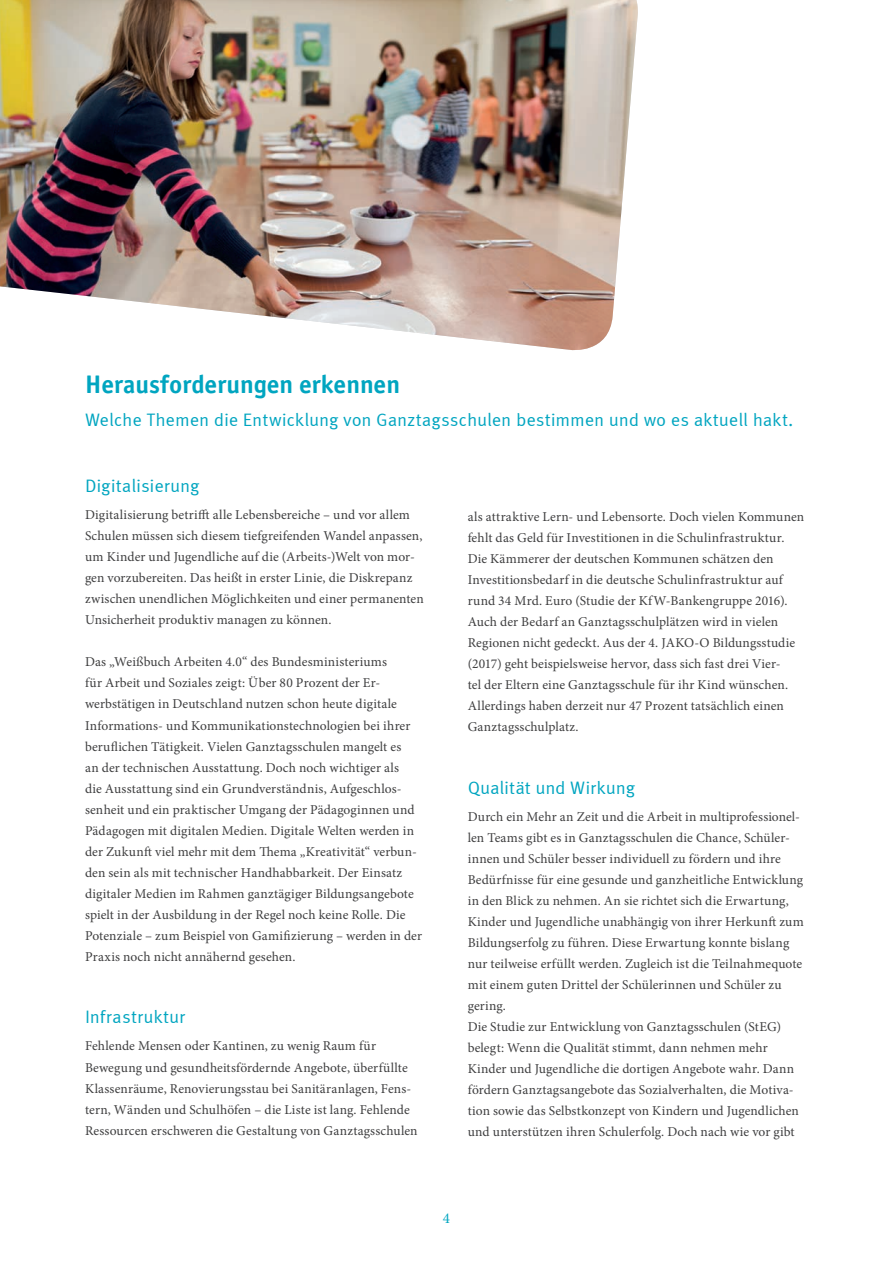
<style>
.page{position:relative;width:893px;height:1263px;background:#fff}
.page>*{position:absolute;margin:0;border:0;box-sizing:border-box;transform-origin:0 0}
.t1{font:25.5px "Officina Sans Bold ITC";color:#00a5c0}
.t2{font:18px "Meta Correspondence";letter-spacing:-.01em;color:#00a5c0}
.t3{font:15px "Minion Pro";color:#00a5c0}
.t4{font:13.5px/21px "Minion Pro";letter-spacing:.01em;color:#3e3e3f}
</style>
<div class="page">
<img style="left:0;top:0;width:638px;height:351px">
<h1 class="t1" style="left:85px;top:368px;width:316px">Herausforderungen erkennen</h1>
<h2 class="t2" style="left:85px;top:409px;width:710px">Welche Themen die Entwicklung von Ganztagsschulen bestimmen und wo es aktuell hakt.</h2>
<h2 class="t2" style="left:85px;top:476px;width:116px">Digitalisierung</h2>
<p class="t4" style="left:85px;top:505px;width:340px">Digitalisierung betrifft alle Lebensbereiche – und vor allem Schulen müssen sich diesem tiefgreifenden Wandel anpassen, um Kinder und Jugendliche auf die (Arbeits-)Welt von mor&shy;gen vorzubereiten. Das heißt in erster Linie, die Diskrepanz zwischen unendlichen Möglichkeiten und einer permanenten Unsicherheit produktiv managen zu können.</p>
<p class="t4" style="left:85px;top:652px;width:339px">Das „Weißbuch Arbeiten 4.0“ des Bundesministeriums<br>für Arbeit und Soziales zeigt: Über 80 Prozent der Er&shy;werbstätigen in Deutschland nutzen schon heute digitale Informations- und Kommunikationstechnologien bei ihrer beruflichen Tätigkeit. Vielen Ganztagsschulen mangelt es<br>an der technischen Ausstattung. Doch noch wichtiger als<br>die Ausstattung sind ein Grundverständnis, Aufgeschlos&shy;senheit und ein praktischer Umgang der Pädagoginnen und Pädagogen mit digitalen Medien. Digitale Welten werden in der Zukunft viel mehr mit dem Thema „Kreativität“ verbun&shy;den sein als mit technischer Handhabbarkeit. Der Einsatz digitaler Medien im Rahmen ganztägiger Bildungsangebote spielt in der Ausbildung in der Regel noch keine Rolle. Die Potenziale – zum Beispiel von Gamifizierung – werden in der Praxis noch nicht annähernd gesehen.</p>
<h2 class="t2" style="left:85px;top:1007px;width:102px">Infrastruktur</h2>
<p class="t4" style="left:85px;top:1036px;width:334px">Fehlende Mensen oder Kantinen, zu wenig Raum für Bewegung und gesundheitsfördernde Angebote, überfüllte Klassenräume, Renovierungsstau bei Sanitäranlagen, Fens&shy;tern, Wänden und Schulhöfen – die Liste ist lang. Fehlende Ressourcen erschweren die Gestaltung von Ganztagsschulen</p>
<p class="t4" style="left:468px;top:506px;width:338px">als attraktive Lern- und Lebensorte. Doch vielen Kommunen fehlt das Geld für Investitionen in die Schulinfrastruktur.<br>Die Kämmerer der deutschen Kommunen schätzen den Investitionsbedarf in die deutsche Schulinfrastruktur auf rund 34 Mrd. Euro (Studie der KfW-Bankengruppe 2016).<br>Auch der Bedarf an Ganztagsschulplätzen wird in vielen Regionen nicht gedeckt. Aus der 4. JAKO-O Bildungsstudie (2017) geht beispielsweise hervor, dass sich fast drei Vier-<br>tel der Eltern eine Ganztagsschule für ihr Kind wünschen.<br>Allerdings haben derzeit nur 47 Prozent tatsächlich einen Ganztagsschulplatz.</p>
<h2 class="t2" style="left:468px;top:777px;width:169px">Qualität und Wirkung</h2>
<p class="t4" style="left:468px;top:806px;width:338px">Durch ein Mehr an Zeit und die Arbeit in multiprofessionel&shy;len Teams gibt es in Ganztagsschulen die Chance, Schüler&shy;innen und Schüler besser individuell zu fördern und ihre Bedürfnisse für eine gesunde und ganzheitliche Entwicklung in den Blick zu nehmen. An sie richtet sich die Erwartung, Kinder und Jugendliche unabhängig von ihrer Herkunft zum Bildungserfolg zu führen. Diese Erwartung konnte bislang nur teilweise erfüllt werden. Zugleich ist die Teilnahmequote mit einem guten Drittel der Schülerinnen und Schüler zu gering.<br>Die Studie zur Entwicklung von Ganztagsschulen (StEG) belegt: Wenn die Qualität stimmt, dann nehmen mehr Kinder und Jugendliche die dortigen Angebote wahr. Dann fördern Ganztagsangebote das Sozialverhalten, die Motiva&shy;tion sowie das Selbstkonzept von Kindern und Jugendlichen und unterstützen ihren Schulerfolg. Doch nach wie vor gibt</p>
<p class="t3" style="left:443px;top:1208px;width:9px">4</p>
</div>
